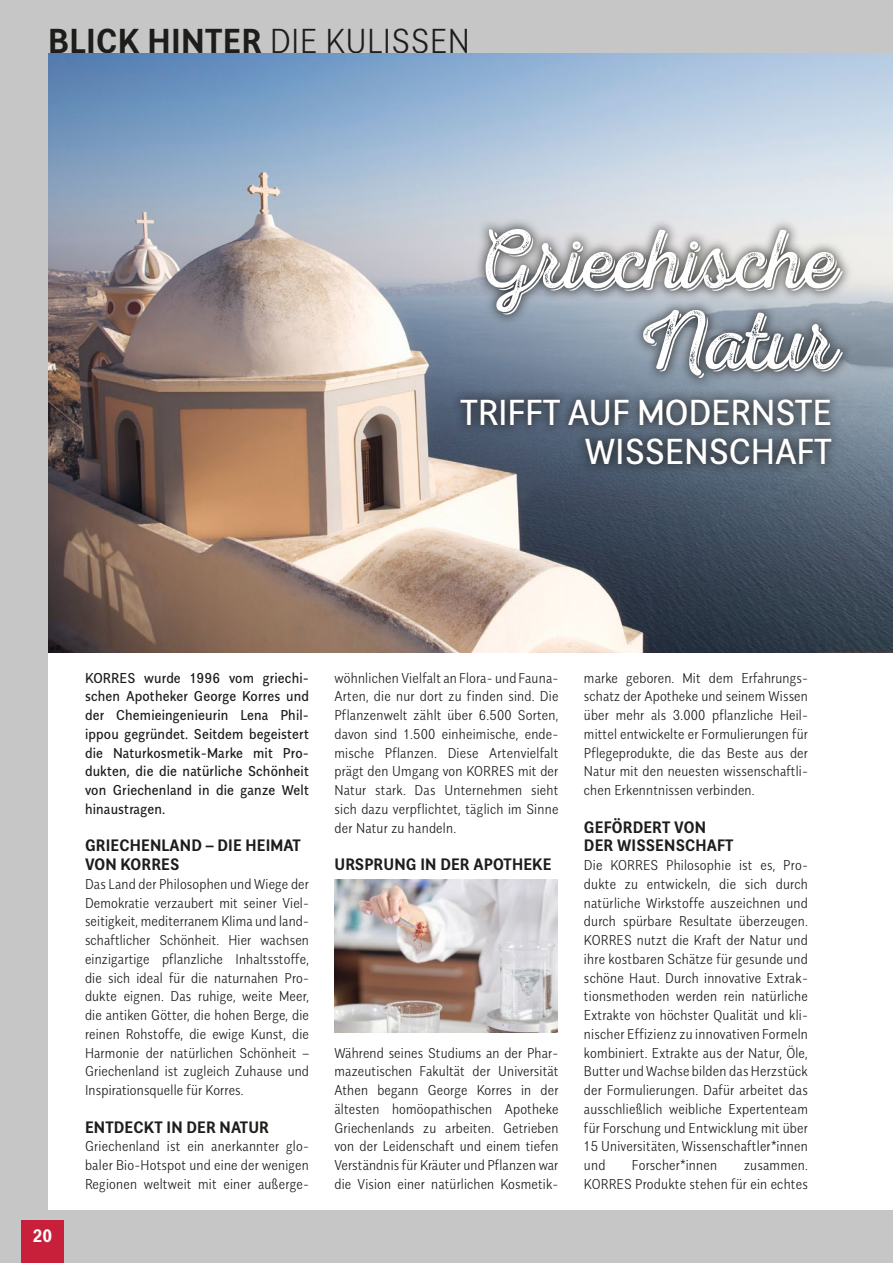
<style>
.page{position:relative;width:893px;height:1263px;background:#c6c6c6}
.page>*{position:absolute;margin:0;border:0;box-sizing:border-box;transform-origin:0 0}
.t1{font:84px/81px "Nexa Rust Script L Shadow 3";letter-spacing:-.005em;color:#fff;text-align:right}
.t2{font:36px/39px "Alergia Condensed";letter-spacing:-.005em;color:#fff;text-align:right}
.t3{font:600 34.5px "Alergia Condensed";letter-spacing:.01em;color:#1d1d1b}
.t4{font:600 18px "Alergia Condensed";color:#fff}
.t5{font:600 16.5px/18.8px "Alergia Condensed";letter-spacing:.01em;color:#1d1d1b}
.t6{font:200 14.25px/18.8px "Alergia Condensed";letter-spacing:.015em;color:#1d1d1b;text-align:justify}
.t7{font:14.25px/18.8px "Alergia Condensed";letter-spacing:.01em;color:#1d1d1b;text-align:justify}
.s1{font-weight:200}
</style>
<div class="page">
<div style="left:48px;top:54px;width:845px;height:1156px;background:#fff"></div>
<div style="left:21px;top:1220px;width:43px;height:43px;background:#c8203a"></div>
<img style="left:334px;top:879px;width:224px;height:154px">
<img style="left:48px;top:54px;width:845px;height:599px">
<div style="left:474px;top:217px;width:379px;height:172px;background:#1d1d1b;opacity:.75"></div>
<div style="left:449px;top:388px;width:393px;height:88px;background:#1d1d1b;opacity:.75"></div>
<h3 class="t3" style="left:48px;top:14px;width:423px">BLICK HINTER <span class="s1">DIE KULISSEN</span></h3>
<h1 class="t1" style="left:479px;top:218px;width:360px">Griechische<br>Natur</h1>
<h2 class="t2" style="left:460px;top:390px;width:373px">TRIFFT AUF MODERNSTE<br>WISSENSCHAFT</h2>
<p class="t4" style="left:33px;top:1222px;width:21px">20</p>
<p class="t7" style="left:85px;top:667px;width:225px">KORRES wurde 1996 vom griechi&shy;schen Apotheker George Korres und der Chemieingenieurin Lena Phil&shy;ippou gegründet. Seitdem begeistert die Naturkosmetik-Marke mit Pro&shy;dukten, die die natürliche Schönheit von Griechenland in die ganze Welt hinaustragen.</p>
<p class="t5" style="left:85px;top:835px;width:217px">GRIECHENLAND – DIE HEIMAT<br>VON KORRES</p>
<p class="t6" style="left:85px;top:873px;width:225px">Das Land der Philosophen und Wiege der Demokratie verzaubert mit seiner Viel&shy;seitigkeit, mediterranem Klima und land&shy;schaftlicher Schönheit. Hier wachsen einzigartige pflanzliche Inhaltsstoffe, die sich ideal für die naturnahen Pro&shy;dukte eignen. Das ruhige, weite Meer, die antiken Götter, die hohen Berge, die reinen Rohstoffe, die ewige Kunst, die Harmonie der natürlichen Schönheit – Griechenland ist zugleich Zuhause und Inspirationsquelle für Korres.</p>
<p class="t5" style="left:85px;top:1116px;width:185px">ENTDECKT IN DER NATUR</p>
<p class="t6" style="left:85px;top:1136px;width:225px">Griechenland ist ein anerkannter glo&shy;baler Bio-Hotspot und eine der wenigen Regionen weltweit mit einer außerge-</p>
<p class="t6" style="left:334px;top:667px;width:225px">wöhnlichen Vielfalt an Flora- und Fauna-Arten, die nur dort zu finden sind. Die Pflanzenwelt zählt über 6.500 Sorten, davon sind 1.500 einheimische, ende&shy;mische Pflanzen. Diese Artenvielfalt prägt den Umgang von KORRES mit der Natur stark. Das Unternehmen sieht sich dazu verpflichtet, täglich im Sinne der Natur zu handeln.</p>
<p class="t5" style="left:334px;top:853px;width:218px">URSPRUNG IN DER APOTHEKE</p>
<p class="t6" style="left:334px;top:1042px;width:225px">Während seines Studiums an der Phar&shy;mazeutischen Fakultät der Universität Athen begann George Korres in der ältesten homöopathischen Apotheke Griechenlands zu arbeiten. Getrieben von der Leidenschaft und einem tiefen Verständnis für Kräuter und Pflanzen war die Vision einer natürlichen Kosmetik-</p>
<p class="t6" style="left:584px;top:667px;width:225px">marke geboren. Mit dem Erfahrungs&shy;schatz der Apotheke und seinem Wissen über mehr als 3.000 pflanzliche Heil&shy;mittel entwickelte er Formulierungen für Pflegeprodukte, die das Beste aus der Natur mit den neuesten wissenschaftli&shy;chen Erkenntnissen verbinden.</p>
<p class="t5" style="left:584px;top:816px;width:151px">GEFÖRDERT VON<br>DER WISSENSCHAFT</p>
<p class="t6" style="left:584px;top:855px;width:225px">Die KORRES Philosophie ist es, Pro&shy;dukte zu entwickeln, die sich durch natürliche Wirkstoffe auszeichnen und durch spürbare Resultate überzeugen.<br>KORRES nutzt die Kraft der Natur und ihre kostbaren Schätze für gesunde und schöne Haut. Durch innovative Extrak&shy;tionsmethoden werden rein natürliche Extrakte von höchster Qualität und kli&shy;nischer Effizienz zu innovativen Formeln kombiniert. Extrakte aus der Natur, Öle, Butter und Wachse bilden das Herzstück der Formulierungen. Dafür arbeitet das ausschließlich weibliche Expertenteam für Forschung und Entwicklung mit über 15 Universitäten, Wissenschaftler*innen und</p>
<p class="t6" style="left:632px;top:1155px;width:87px">Forscher*innen</p>
<p class="t6" style="left:584px;top:1155px;width:225px;text-align:right">zusammen.<br>KORRES Produkte stehen für ein echtes</p>
</div>
